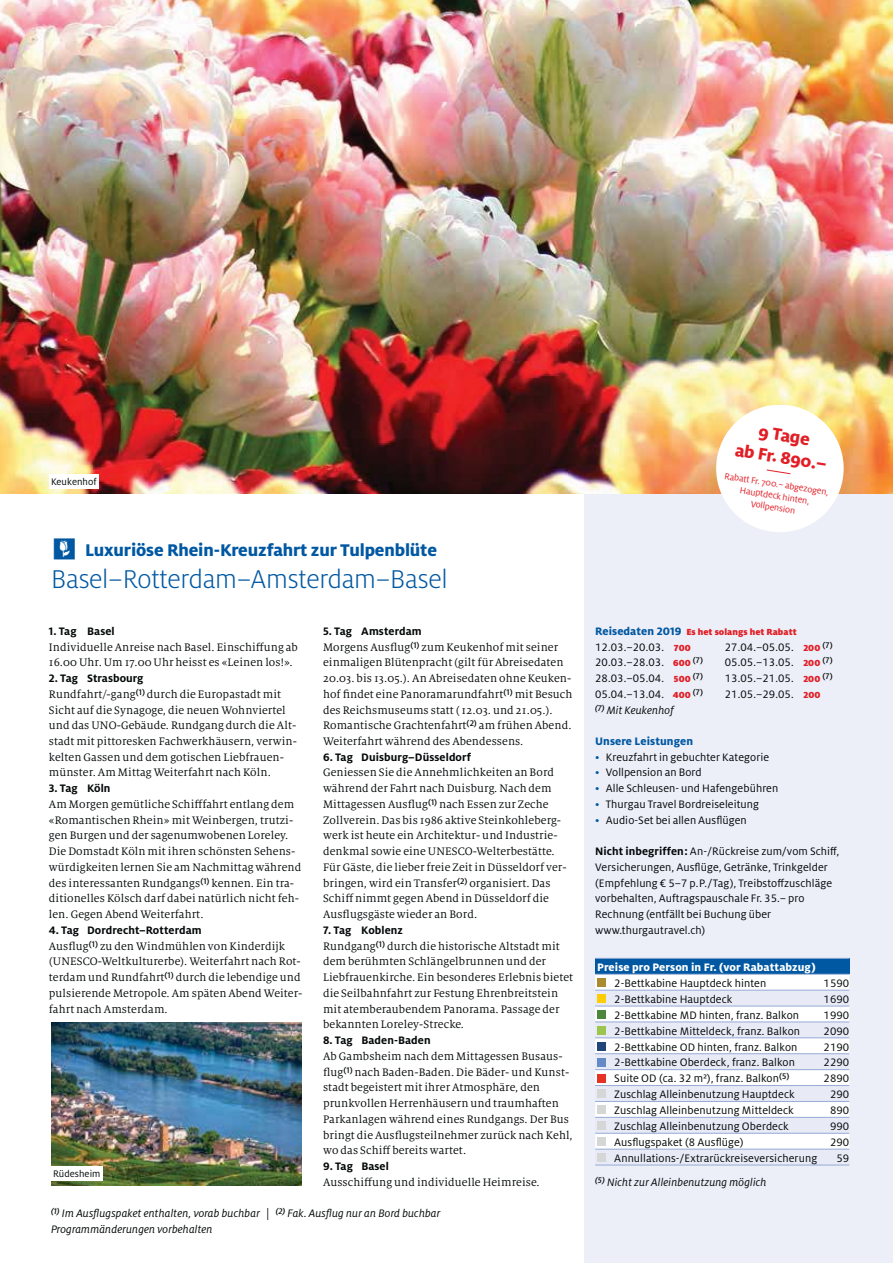
<style>
.page{position:relative;width:893px;height:1263px;background:#fff}
.page>*{position:absolute;margin:0;border:0;box-sizing:border-box;transform-origin:0 0}
.t1{font:300 28.5px "Milo Pro";letter-spacing:-.01em;color:#0158a2}
.t2{font:800 18.75px "Milo Pro";letter-spacing:-.005em;color:#0158a2}
.t3{font:800 18.75px/21.8px "Milo Pro";color:#e21e26;text-align:center}
.t4{font:12px/15.8px "Milo Serif Pro";letter-spacing:.01em;color:#040809}
.t5{font:12px/15.8px "Milo Pro";letter-spacing:.01em;color:#040809}
.t6{font:italic 12px/15.8px "Milo Pro";letter-spacing:.01em;color:#040809}
.t7{font:700 12px "Milo Pro";letter-spacing:.01em;color:#040809}
.t8{font:800 12px "Milo Pro";letter-spacing:.005em;color:#fff}
.t9{font:800 12px "Milo Pro";letter-spacing:.005em;color:#0158a2}
.t10{font:10.5px "Milo Pro";letter-spacing:.005em;color:#040809}
.t11{font:9.75px/11.7px "Milo Pro";color:#e21e26;text-align:center}
.t12{font:900 9.75px "Milo Pro";letter-spacing:.005em;color:#e21e26}
.s1{font-weight:800;font-size:12px;color:#0158a2}
.s2{font-weight:900;font-size:9.75px;color:#e21e26}
.s3{color:#0158a2}
.s4{font-weight:700}
</style>
<div class="page">
<div style="left:584px;top:493px;width:309px;height:770px;background:#edeff8"></div>
<img style="left:0;top:0;width:893px;height:493px">
<div style="left:49px;top:474px;width:50px;height:15px;background:#fff"></div>
<div style="left:595px;top:958px;width:254px;height:16px;background:#0158a2"></div>
<svg style="left:595px;top:974px;width:254px;height:191px"></svg>
<hr style="left:595px;top:1165px;width:254px;height:1px;background:#96abd6">
<hr style="left:595px;top:958px;width:254px;height:1px;background:#96abd6">
<hr style="left:612px;top:974px;width:237px;height:1px;background:#96abd6">
<div style="left:597px;top:979px;width:8px;height:8px;background:#aa8b2f"></div>
<div style="left:597px;top:995px;width:8px;height:8px;background:#ffcd05"></div>
<div style="left:597px;top:1010px;width:8px;height:9px;background:#4d853d"></div>
<div style="left:597px;top:1026px;width:8px;height:8px;background:#9bc54c"></div>
<div style="left:597px;top:1042px;width:8px;height:8px;background:#224579"></div>
<div style="left:597px;top:1058px;width:8px;height:8px;background:#648bc7"></div>
<div style="left:597px;top:1074px;width:8px;height:8px;background:#e53225"></div>
<div style="left:597px;top:1090px;width:9px;height:8px;background:#d5d6d6"></div>
<div style="left:597px;top:1105px;width:9px;height:9px;background:#d5d6d6"></div>
<div style="left:597px;top:1121px;width:9px;height:9px;background:#d5d6d6"></div>
<div style="left:597px;top:1137px;width:9px;height:9px;background:#d5d6d6"></div>
<div style="left:597px;top:1153px;width:9px;height:9px;background:#d5d6d6"></div>
<img style="left:51px;top:1022px;width:251px;height:164px">
<svg style="left:711px;top:400px;width:137px;height:132px"></svg>
<div style="left:51px;top:1166px;width:52px;height:15px;background:#fff"></div>
<p class="t10" style="left:51px;top:477px;width:47px">Keukenhof</p>
<h2 class="t2" style="left:85px;top:543px;width:354px">Luxuriöse Rhein-Kreuzfahrt zur Tulpenblüte</h2>
<h1 class="t1" style="left:51px;top:561px;width:398px">Basel–Rotterdam–Amsterdam–Basel</h1>
<p class="t7" style="left:49px;top:626px;width:67px">1. Tag Basel</p>
<p class="t4" style="left:49px;top:639px;width:251px">Individuelle Anreise nach Basel. Einschiffung ab<br>16.00 Uhr. Um 17.00 Uhr heisst es «Leinen los!».</p>
<p class="t7" style="left:49px;top:673px;width:96px">2. Tag Strasbourg</p>
<p class="t4" style="left:49px;top:687px;width:250px">Rundfahrt/-gang<sup>(1)</sup> durch die Europastadt mit Sicht auf die Synagoge, die neuen Wohnviertel und das UNO-Gebäude. Rundgang durch die Alt&shy;stadt mit pittoresken Fachwerkhäusern, verwin&shy;kelten Gassen und dem gotischen Liebfrauen&shy;münster. Am Mittag Weiterfahrt nach Köln.</p>
<p class="t7" style="left:49px;top:784px;width:63px">3. Tag Köln</p>
<p class="t4" style="left:49px;top:797px;width:254px">Am Morgen gemütliche Schifffahrt entlang dem «Romantischen Rhein» mit Weinbergen, trutzi&shy;gen Burgen und der sagenumwobenen Loreley.<br>Die Domstadt Köln mit ihren schönsten Sehens&shy;würdigkeiten lernen Sie am Nachmittag während des interessanten Rundgangs<sup>(1)</sup> kennen. Ein tra&shy;ditionelles Kölsch darf dabei natürlich nicht feh&shy;len. Gegen Abend Weiterfahrt.</p>
<p class="t7" style="left:49px;top:925px;width:154px">4. Tag Dordrecht–Rotterdam</p>
<p class="t4" style="left:49px;top:939px;width:255px">Ausflug<sup>(1)</sup> zu den Windmühlen von Kinderdijk (UNESCO-Weltkulturerbe). Weiterfahrt nach Rot&shy;terdam und Rundfahrt<sup>(1)</sup> durch die lebendige und pulsierende Metropole. Am späten Abend Weiter&shy;fahrt nach Amsterdam.</p>
<p class="t10" style="left:53px;top:1169px;width:49px">Rüdesheim</p>
<p class="t7" style="left:323px;top:626px;width:100px">5. Tag Amsterdam</p>
<p class="t4" style="left:323px;top:639px;width:251px">Morgens Ausflug<sup>(1)</sup> zum Keukenhof mit seiner einmaligen Blütenpracht (gilt für Abreisedaten 20.03. bis 13.05.). An Abreisedaten ohne Keuken&shy;hof findet eine Panoramarundfahrt<sup>(1)</sup> mit Besuch des Reichsmuseums statt ( 12.03. und 21.05.).<br>Romantische Grachtenfahrt<sup>(2)</sup> am frühen Abend.<br>Weiterfahrt während des Abendessens.</p>
<p class="t7" style="left:323px;top:752px;width:149px">6. Tag Duisburg–Düsseldorf</p>
<p class="t4" style="left:323px;top:765px;width:245px">Geniessen Sie die Annehmlichkeiten an Bord während der Fahrt nach Duisburg. Nach dem Mittagessen Ausflug<sup>(1)</sup> nach Essen zur Zeche Zollverein. Das bis 1986 aktive Steinkohleberg&shy;werk ist heute ein Architektur- und Industrie&shy;denkmal sowie eine UNESCO-Welterbestätte.<br>Für Gäste, die lieber freie Zeit in Düsseldorf ver&shy;bringen, wird ein Transfer<sup>(2)</sup> organisiert. Das Schiff nimmt gegen Abend in Düsseldorf die Ausflugsgäste wieder an Bord.</p>
<p class="t7" style="left:323px;top:925px;width:81px">7. Tag Koblenz</p>
<p class="t4" style="left:323px;top:939px;width:252px">Rundgang<sup>(1)</sup> durch die historische Altstadt mit dem berühmten Schlängelbrunnen und der Liebfrauenkirche. Ein besonderes Erlebnis bietet die Seilbahnfahrt zur Festung Ehrenbreitstein mit atemberaubendem Panorama. Passage der bekannten Loreley-Strecke.</p>
<p class="t7" style="left:323px;top:1036px;width:109px">8. Tag Baden-Baden</p>
<p class="t4" style="left:323px;top:1049px;width:251px">Ab Gambsheim nach dem Mittagessen Busaus&shy;flug<sup>(1)</sup> nach Baden-Baden. Die Bäder- und Kunst&shy;stadt begeistert mit ihrer Atmosphäre, den prunkvollen Herrenhäusern und traumhaften Parkanlagen während eines Rundgangs. Der Bus bringt die Ausflugsteilnehmer zurück nach Kehl, wo das Schiff bereits wartet.</p>
<p class="t7" style="left:323px;top:1161px;width:67px">9. Tag Basel</p>
<p class="t4" style="left:323px;top:1175px;width:218px">Ausschiffung und individuelle Heimreise.</p>
<p class="t6" style="left:51px;top:1206px;width:391px"><sup>(1)</sup> Im Ausflugspaket enthalten, vorab buchbar | <sup>(2)</sup> Fak. Ausflug nur an Bord buchbar<br>Programmänderungen vorbehalten</p>
<h2 class="t3" style="left:740px;top:418px;width:94px;rotate:9deg">9 Tage<br>ab Fr. 890.–</h2>
<p class="t11" style="left:725px;top:470px;width:107px;rotate:9deg">Rabatt Fr. 700.– abgezogen,<br>Hauptdeck hinten,<br>Vollpension</p>
<p class="t12" style="left:595px;top:626px;width:203px"><span class="s1">Reisedaten 2019</span> Es het solangs het Rabatt</p>
<p class="t5" style="left:595px;top:639px;width:109px">12.03.–20.03. <span class="s2">700<br></span>20.03.–28.03. <span class="s2">600</span> <sup>(7)<br></sup>28.03.–05.04. <span class="s2">500</span> <sup>(7)<br></sup>05.04.–13.04. <span class="s2">400</span> <sup>(7)</sup></p>
<p class="t5" style="left:725px;top:639px;width:109px;text-align:justify">27.04.–05.05. <span class="s2">200</span> <sup>(7)<br></sup>05.05.–13.05. <span class="s2">200</span> <sup>(7)<br></sup>13.05.–21.05. <span class="s2">200</span> <sup>(7)<br></sup>21.05.–29.05. <span class="s2">200</span></p>
<p class="t6" style="left:595px;top:702px;width:80px"><sup>(7)</sup> Mit Keukenhof</p>
<p class="t9" style="left:595px;top:736px;width:99px">Unsere Leistungen</p>
<p class="t5" style="left:595px;top:750px;width:176px"><span class="s3">•</span> Kreuzfahrt in gebuchter Kategorie</p>
<p class="t5" style="left:595px;top:765px;width:108px"><span class="s3">•</span> Vollpension an Bord</p>
<p class="t5" style="left:595px;top:781px;width:185px"><span class="s3">•</span> Alle Schleusen- und Hafengebühren</p>
<p class="t5" style="left:595px;top:797px;width:166px"><span class="s3">•</span> Thurgau Travel Bordreiseleitung</p>
<p class="t5" style="left:595px;top:813px;width:153px"><span class="s3">•</span> Audio-Set bei allen Ausflügen</p>
<p class="t5" style="left:595px;top:844px;width:246px"><span class="s4">Nicht inbegriffen:</span> An-/Rückreise zum/vom Schiff, Versicherungen, Ausflüge, Getränke, Trinkgelder (Empfehlung € 5–7 p. P./Tag), Treibstoffzuschläge vorbehalten, Auftrags pauschale Fr. 35.– pro Rechnung (entfällt bei Buchung über www.thurgautravel.ch)</p>
<p class="t8" style="left:597px;top:962px;width:220px">Preise pro Person in Fr. (vor Rabattabzug)</p>
<p class="t5" style="left:614px;top:976px;width:154px">2-Bettkabine Hauptdeck hinten</p>
<p class="t5" style="left:823px;top:976px;width:27px">1590</p>
<p class="t5" style="left:614px;top:992px;width:120px">2-Bettkabine Hauptdeck</p>
<p class="t5" style="left:823px;top:992px;width:27px">1690</p>
<p class="t5" style="left:614px;top:1008px;width:186px">2-Bettkabine MD hinten, franz. Balkon</p>
<p class="t5" style="left:823px;top:1008px;width:27px">1990</p>
<p class="t5" style="left:614px;top:1024px;width:187px">2-Bettkabine Mitteldeck, franz. Balkon</p>
<p class="t5" style="left:823px;top:1024px;width:27px">2090</p>
<p class="t5" style="left:614px;top:1039px;width:185px">2-Bettkabine OD hinten, franz. Balkon</p>
<p class="t5" style="left:823px;top:1039px;width:27px">2190</p>
<p class="t5" style="left:614px;top:1055px;width:182px">2-Bettkabine Oberdeck, franz. Balkon</p>
<p class="t5" style="left:823px;top:1055px;width:27px">2290</p>
<p class="t5" style="left:614px;top:1071px;width:177px">Suite OD (ca. 32 m²), franz. Balkon<sup>(5)</sup></p>
<p class="t5" style="left:823px;top:1071px;width:27px">2890</p>
<p class="t5" style="left:614px;top:1087px;width:182px">Zuschlag Alleinbenutzung Hauptdeck</p>
<p class="t5" style="left:830px;top:1087px;width:21px">290</p>
<p class="t5" style="left:614px;top:1103px;width:181px">Zuschlag Alleinbenutzung Mitteldeck</p>
<p class="t5" style="left:830px;top:1103px;width:21px">890</p>
<p class="t5" style="left:614px;top:1119px;width:176px">Zuschlag Alleinbenutzung Oberdeck</p>
<p class="t5" style="left:830px;top:1119px;width:21px">990</p>
<p class="t5" style="left:614px;top:1135px;width:131px">Ausflugspaket (8 Ausflüge)</p>
<p class="t5" style="left:830px;top:1135px;width:21px">290</p>
<p class="t5" style="left:614px;top:1151px;width:205px">Annullations-/Extrarückreiseversicherung</p>
<p class="t5" style="left:836px;top:1151px;width:14px">59</p>
<p class="t6" style="left:595px;top:1175px;width:173px"><sup>(5)</sup> Nicht zur Alleinbenutzung möglich</p>
</div>
